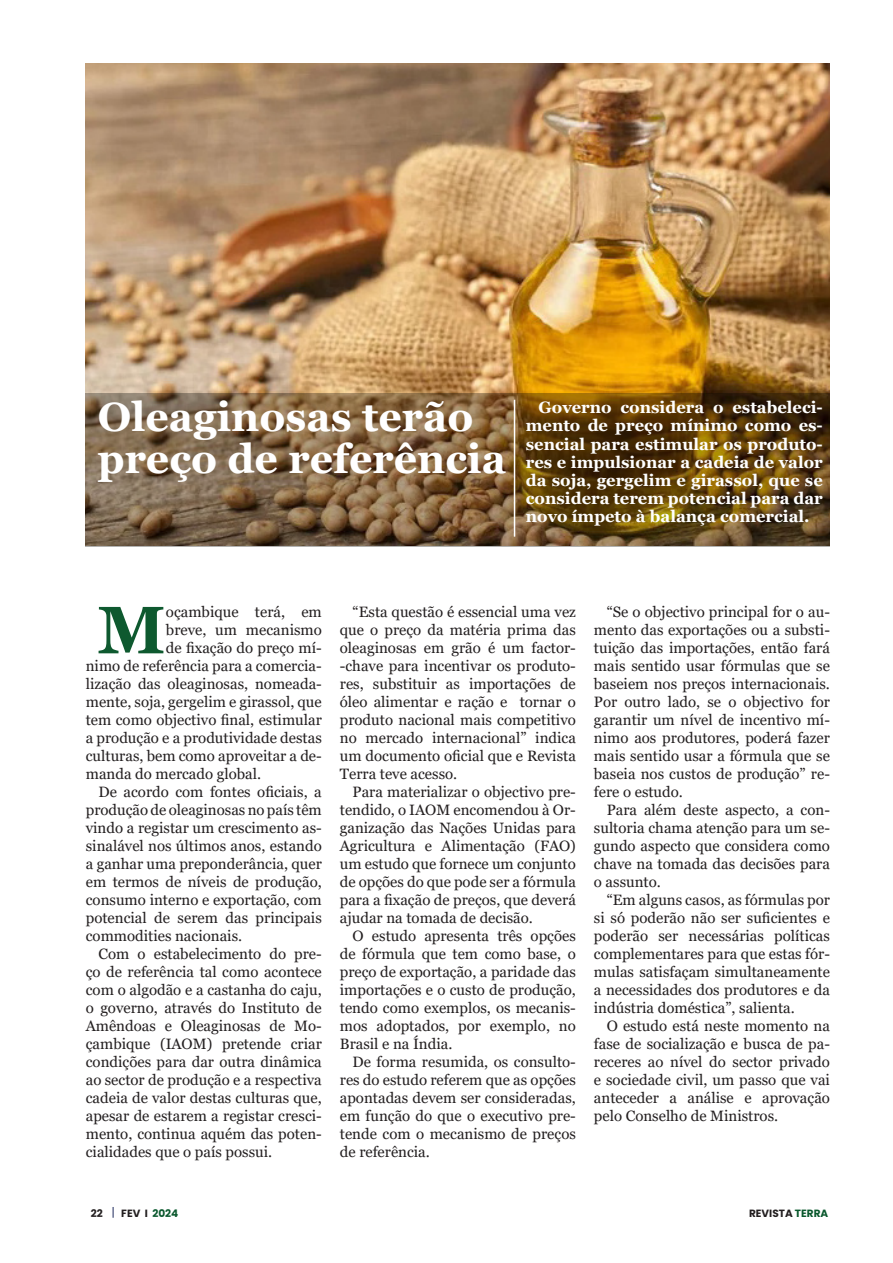
<style>
.page{position:relative;width:893px;height:1263px;background:#fff}
.page>*{position:absolute;margin:0;border:0;box-sizing:border-box;transform-origin:0 0}
.t1{font:700 66.9px "Georgia";color:#0e592f}
.t2{font:700 40.95px/42.5px "Georgia";color:#fff}
.t3{font:700 16.5px/18px "Georgia";color:#fff;text-align:justify}
.t4{font:15px/18px "Georgia";color:#231f20;text-align:justify}
.t5{font:700 10.5px "Poppins";color:#231f20}
.s1{color:#0a582d}
</style>
<div class="page">
<img style="left:85px;top:64px;width:744px;height:329px">
<svg style="left:85px;top:393px;width:744px;height:153px;background:#6f532e"></svg>
<hr style="left:514px;top:400px;width:1px;height:137px;background:#fff">
<h2 class="t2" style="left:98px;top:395px;width:410px">Oleaginosas terão preço de referência</h2>
<p class="t3" style="left:526px;top:399px;width:299px;text-indent:13px">Governo considera o estabeleci&shy;mento de preço mínimo como es&shy;sencial para estimular os produto&shy;res e impulsionar a cadeia de valor da soja, gergelim e girassol, que se considera terem potencial para dar novo ímpeto à balança comercial.</p>
<h1 class="t1" style="left:97px;top:587px;width:70px">M</h1>
<p class="t4" style="left:166px;top:603px;width:157px">oçambique terá, em</p>
<p class="t4" style="left:166px;top:621px;width:157px">breve, um mecanismo</p>
<p class="t4" style="left:166px;top:639px;width:157px">de fixação do preço mí-</p>
<p class="t4" style="left:86px;top:657px;width:238px">nimo de referência para a comercia-</p>
<p class="t4" style="left:86px;top:675px;width:238px">lização das oleaginosas, nomeada-</p>
<p class="t4" style="left:86px;top:693px;width:238px">mente, soja, gergelim e girassol, que</p>
<p class="t4" style="left:86px;top:711px;width:238px">tem como objectivo final, estimular</p>
<p class="t4" style="left:86px;top:729px;width:238px">a produção e a produtividade destas</p>
<p class="t4" style="left:86px;top:747px;width:238px">culturas, bem como aproveitar a de-</p>
<p class="t4" style="left:86px;top:765px;width:177px">manda do mercado global.</p>
<p class="t4" style="left:99px;top:783px;width:225px">De acordo com fontes oficiais, a</p>
<p class="t4" style="left:86px;top:801px;width:238px">produção de oleaginosas no país têm</p>
<p class="t4" style="left:86px;top:819px;width:238px">vindo a registar um crescimento as-</p>
<p class="t4" style="left:86px;top:837px;width:238px">sinalável nos últimos anos, estando</p>
<p class="t4" style="left:86px;top:855px;width:238px">a ganhar uma preponderância, quer</p>
<p class="t4" style="left:86px;top:873px;width:238px">em termos de níveis de produção,</p>
<p class="t4" style="left:86px;top:891px;width:238px">consumo interno e exportação, com</p>
<p class="t4" style="left:86px;top:909px;width:238px">potencial de serem das principais</p>
<p class="t4" style="left:86px;top:927px;width:158px">commodities nacionais.</p>
<p class="t4" style="left:99px;top:945px;width:225px">Com o estabelecimento do pre-</p>
<p class="t4" style="left:86px;top:963px;width:237px">ço de referência tal como acontece</p>
<p class="t4" style="left:86px;top:981px;width:238px">com o algodão e a castanha do caju,</p>
<p class="t4" style="left:86px;top:999px;width:238px">o governo, através do Instituto de</p>
<p class="t4" style="left:86px;top:1017px;width:238px">Amêndoas e Oleaginosas de Mo-</p>
<p class="t4" style="left:86px;top:1035px;width:238px">çambique (IAOM) pretende criar</p>
<p class="t4" style="left:86px;top:1053px;width:238px">condições para dar outra dinâmica</p>
<p class="t4" style="left:86px;top:1071px;width:238px">ao sector de produção e a respectiva</p>
<p class="t4" style="left:86px;top:1089px;width:238px">cadeia de valor destas culturas que,</p>
<p class="t4" style="left:86px;top:1107px;width:238px">apesar de estarem a registar cresci-</p>
<p class="t4" style="left:86px;top:1125px;width:238px">mento, continua aquém das poten-</p>
<p class="t4" style="left:86px;top:1143px;width:188px">cialidades que o país possui.</p>
<p class="t4" style="left:340px;top:603px;width:238px;text-indent:13px">“Esta questão é essencial uma vez que o preço da matéria prima das oleaginosas em grão é um factor--chave para incentivar os produto&shy;res, substituir as importações de óleo alimentar e ração e tornar o produto nacional mais competitivo no mercado internacional” indica um documento oficial que e Revista Terra teve acesso.</p>
<p class="t4" style="left:340px;top:783px;width:238px;text-indent:13px">Para materializar o objectivo pre&shy;tendido, o IAOM encomendou à Or&shy;ganização das Nações Unidas para Agricultura e Alimentação (FAO) um estudo que fornece um conjunto de opções do que pode ser a fórmula para a fixação de preços, que deverá ajudar na tomada de decisão.</p>
<p class="t4" style="left:340px;top:927px;width:238px;text-indent:13px">O estudo apresenta três opções de fórmula que tem como base, o preço de exportação, a paridade das importações e o custo de produção, tendo como exemplos, os mecanis&shy;mos adoptados, por exemplo, no Brasil e na Índia.</p>
<p class="t4" style="left:340px;top:1053px;width:238px;text-indent:13px">De forma resumida, os consulto&shy;res do estudo referem que as opções apontadas devem ser consideradas, em função do que o executivo pre&shy;tende com o mecanismo de preços de referência.</p>
<p class="t4" style="left:594px;top:603px;width:238px;text-indent:13px">“Se o objectivo principal for o au&shy;mento das exportações ou a substi&shy;tuição das importações, então fará mais sentido usar fórmulas que se baseiem nos preços internacionais.<br>Por outro lado, se o objectivo for garantir um nível de incentivo mí&shy;nimo aos produtores, poderá fazer mais sentido usar a fórmula que se baseia nos custos de produção” re&shy;fere o estudo.</p>
<p class="t4" style="left:594px;top:801px;width:238px;text-indent:13px">Para além deste aspecto, a con&shy;sultoria chama atenção para um se&shy;gundo aspecto que considera como chave na tomada das decisões para o assunto.</p>
<p class="t4" style="left:594px;top:891px;width:238px;text-indent:13px">“Em alguns casos, as fórmulas por si só poderão não ser suficientes e poderão ser necessárias políticas complementares para que estas fór&shy;mulas satisfaçam simultaneamente a necessidades dos produtores e da indústria doméstica”, salienta.</p>
<p class="t4" style="left:594px;top:1017px;width:238px;text-indent:13px">O estudo está neste momento na fase de socialização e busca de pa&shy;receres ao nível do sector privado e sociedade civil, um passo que vai anteceder a análise e aprovação pelo Conselho de Ministros.</p>
<p class="t5" style="left:91px;top:1207px;width:13px">22</p>
<p class="t5" style="left:121px;top:1207px;width:59px">FEV I <span class="s1">2024</span></p>
<p class="t5" style="left:749px;top:1207px;width:81px">REVISTA <span class="s1">TERRA</span></p>
</div>
